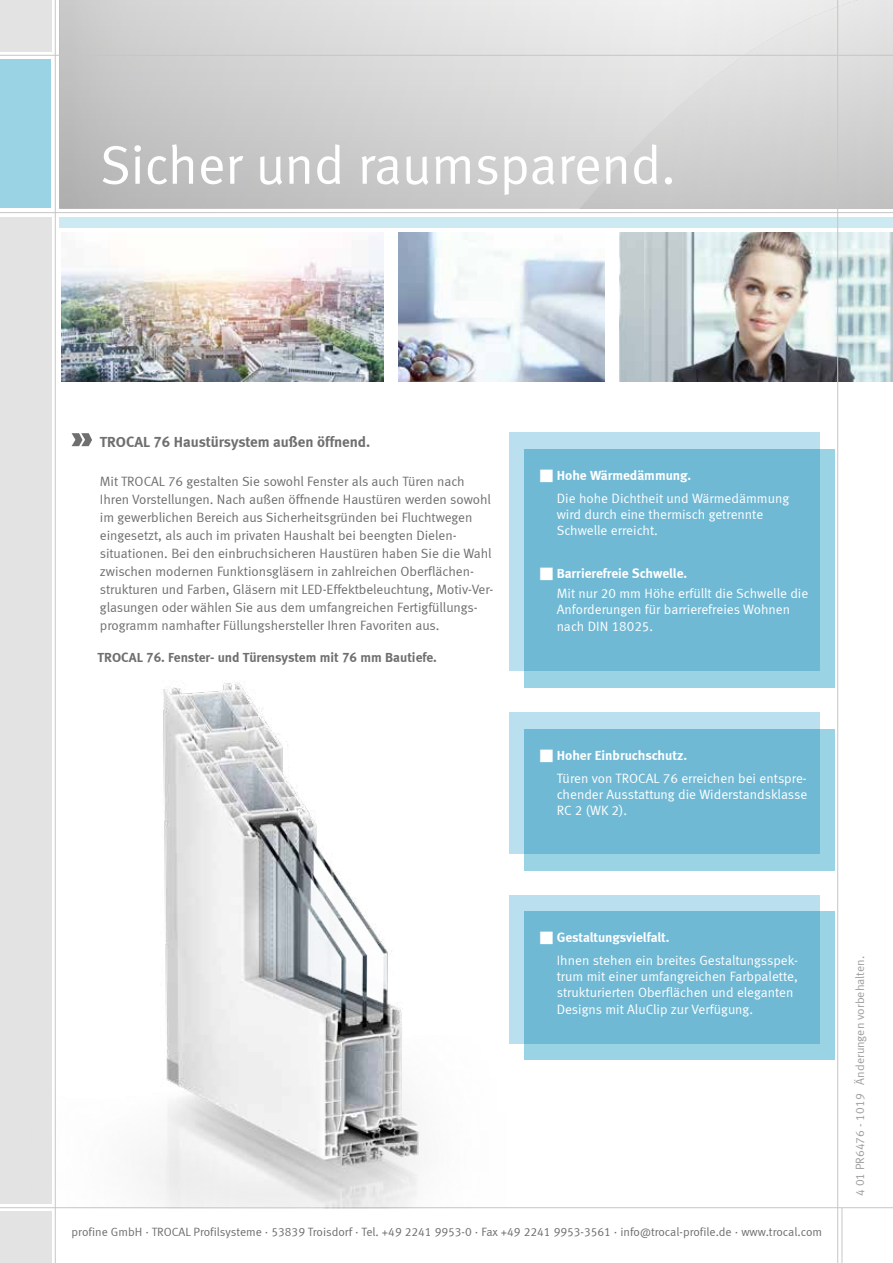
<style>
.page{position:relative;width:893px;height:1263px;background:#fff}
.page>*{position:absolute;margin:0;border:0;box-sizing:border-box;transform-origin:0 0}
.t1{font:54px "Meta Normal LF";color:#fff}
.t2{font:15px "Meta Bold LF";letter-spacing:-.005em;color:#706f6f}
.t3{font:13.5px/18px "Meta Normal LF";letter-spacing:-.005em;color:#706f6f}
.t4{font:13.5px/16.2px "Meta Normal LF";color:#fff}
.t5{font:13.5px "Meta Bold LF";color:#fff}
.t6{font:13.5px "Meta Bold LF";color:#706f6f}
.t7{font:12px "Meta Normal LF";color:#706f6f}
.t8{font:12px "Meta Normal LF";color:#9f9f9f}
</style>
<div class="page">
<hr style="left:60px;top:208px;width:833px;height:1px;background:#9f9f9e">
<svg style="left:60px;top:0;width:833px;height:208px;background:#d3d3d3"></svg>
<hr style="left:0;top:55px;width:893px;height:1px;background:#c6c6c6">
<img style="left:619px;top:233px;width:274px;height:149px">
<div style="left:60px;top:217px;width:833px;height:10px;background:#cde9f2"></div>
<hr style="left:842px;top:1208px;width:1px;height:55px;background:#c6c6c6">
<hr style="left:55px;top:0;width:1px;height:1263px;background:#c6c6c6">
<hr style="left:0;top:1207px;width:893px;height:1px;background:#c6c6c6">
<div style="left:0;top:217px;width:51px;height:986px;background:#e3e3e3"></div>
<div style="left:0;top:1212px;width:51px;height:51px;background:#e3e3e3"></div>
<div style="left:0;top:0;width:51px;height:51px;background:#e3e3e3"></div>
<hr style="left:0;top:212px;width:893px;height:1px;background:#c6c6c6">
<div style="left:0;top:60px;width:51px;height:148px;background:#9ad4e4"></div>
<svg style="left:72px;top:433px;width:20px;height:13px"></svg>
<hr style="left:837px;top:0;width:1px;height:1263px;background:#c6c6c6">
<img style="left:399px;top:233px;width:205px;height:149px">
<img style="left:62px;top:237px;width:322px;height:145px">
<div style="left:509px;top:432px;width:310px;height:238px;background:#badfee"></div>
<div style="left:509px;top:712px;width:310px;height:142px;background:#badfee"></div>
<div style="left:509px;top:894px;width:310px;height:149px;background:#badfee"></div>
<svg style="left:524px;top:449px;width:310px;height:238px;background:#74bbd6"></svg>
<svg style="left:576px;top:729px;width:258px;height:141px;background:#76bdd7"></svg>
<svg style="left:576px;top:911px;width:258px;height:149px;background:#76bdd7"></svg>
<img style="left:24px;top:621px;width:552px;height:587px">
<h1 class="t1" style="left:100px;top:134px;width:577px">Sicher und raumsparend.</h1>
<p class="t2" style="left:100px;top:433px;width:272px">TROCAL 76 Haustürsystem außen öffnend.</p>
<p class="t3" style="left:100px;top:472px;width:395px">Mit TROCAL 76 gestalten Sie sowohl Fenster als auch Türen nach Ihren Vorstellungen. Nach außen öffnende Haustüren werden sowohl im gewerblichen Bereich aus Sicherheitsgründen bei Fluchtwegen eingesetzt, als auch im privaten Haushalt bei beengten Dielen&shy;situationen. Bei den einbruchsicheren Haustüren haben Sie die Wahl zwischen modernen Funktionsgläsern in zahlreichen Oberflächen&shy;strukturen und Farben, Gläsern mit LED-Effektbeleuchtung, Motiv-Ver&shy;glasungen oder wählen Sie aus dem umfangreichen Fertigfüllungs&shy;programm namhafter Füllungshersteller Ihren Favoriten aus.</p>
<p class="t6" style="left:98px;top:649px;width:341px">TROCAL 76. Fenster- und Türensystem mit 76 mm Bautiefe.</p>
<p class="t5" style="left:540px;top:467px;width:153px">■ Hohe Wärmedämmung.</p>
<p class="t4" style="left:557px;top:490px;width:234px">Die hohe Dichtheit und Wärmedämmung wird durch eine thermisch getrennte<br>Schwelle erreicht.</p>
<p class="t5" style="left:540px;top:565px;width:149px">■ Barrierefreie Schwelle.</p>
<p class="t4" style="left:557px;top:585px;width:253px">Mit nur 20 mm Höhe erfüllt die Schwelle die<br>Anforderungen für barrierefreies Wohnen nach DIN 18025.</p>
<p class="t5" style="left:540px;top:747px;width:149px">■ Hoher Einbruchschutz.</p>
<p class="t4" style="left:557px;top:770px;width:252px;text-align:justify">Türen von TROCAL 76 erreichen bei entspre&shy;chender Ausstattung die Widerstandsklasse RC 2 (WK 2).</p>
<p class="t5" style="left:540px;top:929px;width:131px">■ Gestaltungsvielfalt.</p>
<p class="t4" style="left:557px;top:952px;width:243px">Ihnen stehen ein breites Gestaltungsspek&shy;trum mit einer umfangreichen Farbpalette, strukturierten Oberflächen und eleganten Designs mit AluClip zur Verfügung.</p>
<p class="t7" style="left:72px;top:1225px;width:752px">profine GmbH · TROCAL Profilsysteme · 53839 Troisdorf · Tel. +49 2241 9953-0 · Fax +49 2241 9953-3561 · info@trocal-profile.de · www.trocal.com</p>
<p class="t8" style="left:853px;top:1196px;width:242px;rotate:-90deg">4 01 PR6476 - 1019 Änderungen vorbehalten.</p>
</div>
